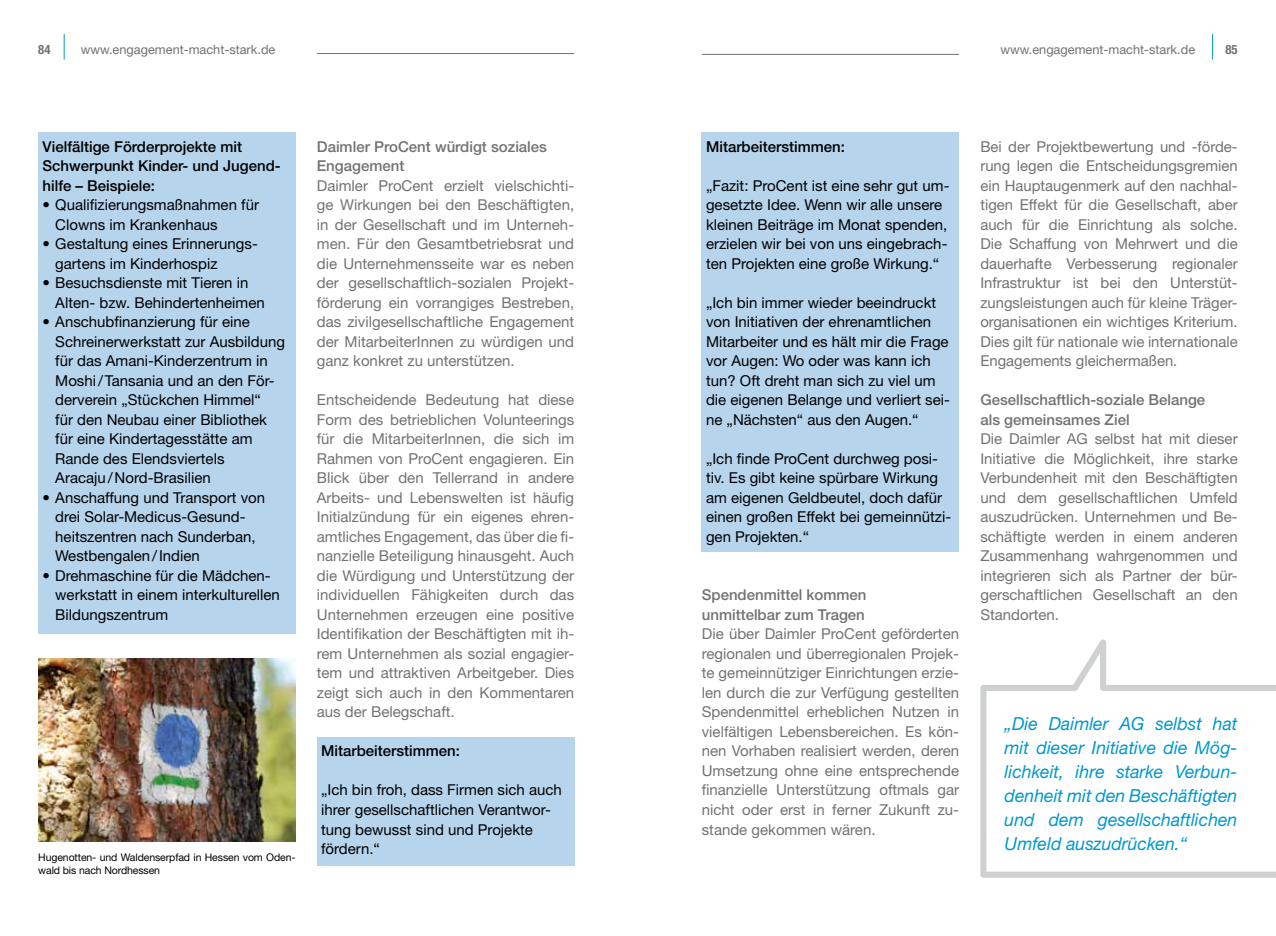
<style>
.page{position:relative;width:1276px;height:936px;background:#fff}
.page>*{position:absolute;margin:0;border:0;box-sizing:border-box;transform-origin:0 0}
.t1{font:italic 18px/24px "Helvetica Neue LT Std";color:#0098ce;text-align:justify}
.t2{font:15px/19.5px "Helvetica Neue LT Std";color:#737272}
.t3{font:15px/19.5px "Helvetica Neue LT Std";color:#000}
.t4{font:500 15px/19.5px "Helvetica Neue LT Std";color:#000}
.t5{font:12.75px "Helvetica Neue LT Std";color:#737272}
.t6{font:700 condensed 12.75px "Helvetica Neue LT Std";color:#737272}
.t7{font:10.5px/12.6px "Helvetica Neue LT Std";letter-spacing:-.01em;color:#000}
.s1{font-weight:500}
</style>
<div class="page">
<svg style="left:64px;top:34px;width:1px;height:26px"></svg>
<svg style="left:1212px;top:34px;width:1px;height:26px"></svg>
<hr style="left:317px;top:53px;width:257px;height:1px;background:#737272">
<hr style="left:702px;top:54px;width:257px;height:1px;background:#737272">
<div style="left:317px;top:737px;width:257px;height:128px;background:#b7d4ed"></div>
<div style="left:38px;top:132px;width:258px;height:502px;background:#b7d4ed"></div>
<img style="left:38px;top:658px;width:258px;height:183px">
<div style="left:702px;top:132px;width:257px;height:419px;background:#b7d4ed"></div>
<svg style="left:980px;top:639px;width:296px;height:239px"></svg>
<p class="t6" style="left:38px;top:42px;width:14px">84</p>
<p class="t5" style="left:81px;top:42px;width:196px">www.engagement-macht-stark.de</p>
<p class="t5" style="left:1000px;top:42px;width:196px">www.engagement-macht-stark.de</p>
<p class="t6" style="left:1225px;top:42px;width:14px">85</p>
<p class="t4" style="left:43px;top:136px;width:240px">Vielfältige Förderprojekte mit<br>Schwerpunkt Kinder- und Jugend&shy;hilfe – Beispiele:</p>
<p class="t3" style="left:55px;top:195px;width:205px;text-indent:-13px">• Qualifizierungsmaßnahmen für<br>Clowns im Krankenhaus</p>
<p class="t3" style="left:55px;top:234px;width:204px;text-indent:-13px">• Gestaltung eines Erinnerungs&shy;gartens im Kinderhospiz</p>
<p class="t3" style="left:43px;top:273px;width:224px">• Besuchsdienste mit Tieren in<br>Alten- bzw. Behindertenheimen</p>
<p class="t3" style="left:55px;top:312px;width:231px;text-indent:-13px">• Anschubfinanzierung für eine<br>Schreinerwerkstatt zur Ausbildung für das Amani-Kinderzentrum in<br>Moshi/Tansania und an den För&shy;derverein „Stückchen H immel“<br>für den Neubau einer Bibliothek für eine Kindertagesstätte am<br>Rande des Elendsviertels<br>Aracaju/ Nord-Brasilien</p>
<p class="t3" style="left:55px;top:487px;width:211px;text-indent:-13px">• Anschaffung und Transport von drei Solar-Medicus-Gesund&shy;heitszentren nach Sunderban,<br>Westbengalen/ I ndien</p>
<p class="t3" style="left:55px;top:565px;width:226px;text-indent:-13px">• Drehmaschine für die Mädchen&shy;werkstatt in einem interkulturellen<br>Bildungszentrum</p>
<p class="t7" style="left:38px;top:850px;width:259px">H ugenotten- und Waldenserpfad in H essen vom Oden&shy;wald bis nach Nordhessen</p>
<p class="t2" style="left:317px;top:136px;width:259px"><span class="s1">Daimler ProCent würdigt soziales Engagement<br></span>Daimler ProCent erzielt vielschichti&shy;ge Wirkungen bei den Beschäftigten, in der Gesellschaft und im Unterneh&shy;men. Für den Gesamtbetriebsrat und die Unternehmensseite war es neben der gesellschaftlich-sozialen Projekt&shy;förderung ein vorrangiges Bestreben, das zivilgesellschaftliche Engagement der MitarbeiterI nnen zu würdigen und ganz konkret zu unterstützen.</p>
<p class="t2" style="left:317px;top:390px;width:259px;text-align:justify">Entscheidende Bedeutung hat diese Form des betrieblichen Volunteerings für die MitarbeiterI nnen, die sich im Rahmen von ProCent engagieren. Ein Blick über den Tellerrand in andere Arbeits- und Lebenswelten ist häufig I nitialzündung für ein eigenes ehren&shy;amtliches Engagement, das über die fi&shy;nanzielle Beteiligung hinausgeht. Auch die Würdigung und Unterstützung der individuellen Fähigkeiten durch das Unternehmen erzeugen eine positive Identifikation der Beschäftigten mit ih&shy;rem Unternehmen als sozial engagier&shy;tem und attraktiven Arbeitgeber. Dies zeigt sich auch in den Kommentaren aus der Belegschaft.</p>
<p class="t4" style="left:321px;top:741px;width:140px">Mitarbeiterstimmen:</p>
<p class="t3" style="left:321px;top:780px;width:242px">„Ich bin froh, dass Firmen sich auch ihrer gesellschaftlichen Verantwor&shy;tung bewusst sind und Projekte fördern.“</p>
<p class="t4" style="left:706px;top:136px;width:140px">Mitarbeiterstimmen:</p>
<p class="t3" style="left:706px;top:175px;width:245px">„Fazit: ProCent ist eine sehr gut um&shy;gesetzte I dee. Wenn wir alle unsere kleinen Beiträge im Monat spenden, erzielen wir bei von uns eingebrach&shy;ten Projekten eine große Wirkung.“</p>
<p class="t3" style="left:706px;top:292px;width:245px">„Ich bin immer wieder beeindruckt von I nitiativen der ehrenamtlichen Mitarbeiter und es hält mir die Frage vor Augen: Wo oder was kann ich tun? Oft dreht man sich zu viel um die eigenen Belange und verliert sei&shy;ne „Nächsten“ aus den Augen.“</p>
<p class="t3" style="left:706px;top:448px;width:247px">„Ich finde ProCent durchweg posi&shy;tiv. Es gibt keine spürbare Wirkung am eigenen Geldbeutel, doch dafür einen großen Effekt bei gemeinnützi&shy;gen Projekten.“</p>
<p class="t2" style="left:702px;top:585px;width:259px"><span class="s1">Spendenmittel kommen<br>unmittelbar zum Tragen<br></span>Die über Daimler ProCent geförderten regionalen und überregionalen Projek&shy;te gemeinnütziger Einrichtungen erzie&shy;len durch die zur Verfügung gestellten Spendenmittel erheblichen Nutzen in vielfältigen Lebensbereichen. Es kön&shy;nen Vorhaben realisiert werden, deren Umsetzung ohne eine entsprechende finanzielle Unterstützung oftmals gar nicht oder erst in ferner Zukunft zu&shy;stande gekommen wären.</p>
<p class="t2" style="left:980px;top:136px;width:259px;text-align:justify">Bei der Projektbewertung und -förde&shy;rung legen die Entscheidungsgremien ein Hauptaugenmerk auf den nachhal&shy;tigen Effekt für die Gesellschaft, aber auch für die Einrichtung als solche.<br>Die Schaffung von Mehrwert und die dauerhafte Verbesserung regionaler I nfrastruktur ist bei den Unterstüt&shy;zungsleistungen auch für kleine Träger&shy;organisationen ein wichtiges Kriterium.<br>Dies gilt für nationale wie internationale Engagements gleichermaßen.</p>
<p class="t2" style="left:980px;top:390px;width:259px"><span class="s1">Gesellschaftlich-soziale Belange<br>als gemeinsames Ziel<br></span>Die Daimler AG selbst hat mit dieser I nitiative die Möglichkeit, ihre starke Verbundenheit mit den Beschäftigten und dem gesellschaftlichen Umfeld auszudrücken. Unternehmen und Be&shy;schäftigte werden in einem anderen Zusammenhang wahrgenommen und integrieren sich als Partner der bür&shy;gerschaftlichen Gesellschaft an den Standorten.</p>
<p class="t1" style="left:1004px;top:710px;width:234px">„Die Daimler AG selbst hat mit dieser Initiative die Mög&shy;lichkeit, ihre starke Verbun&shy;denheit mit den Beschäftigten und dem gesellschaftlichen Umfeld auszudrücken.“</p>
</div>
